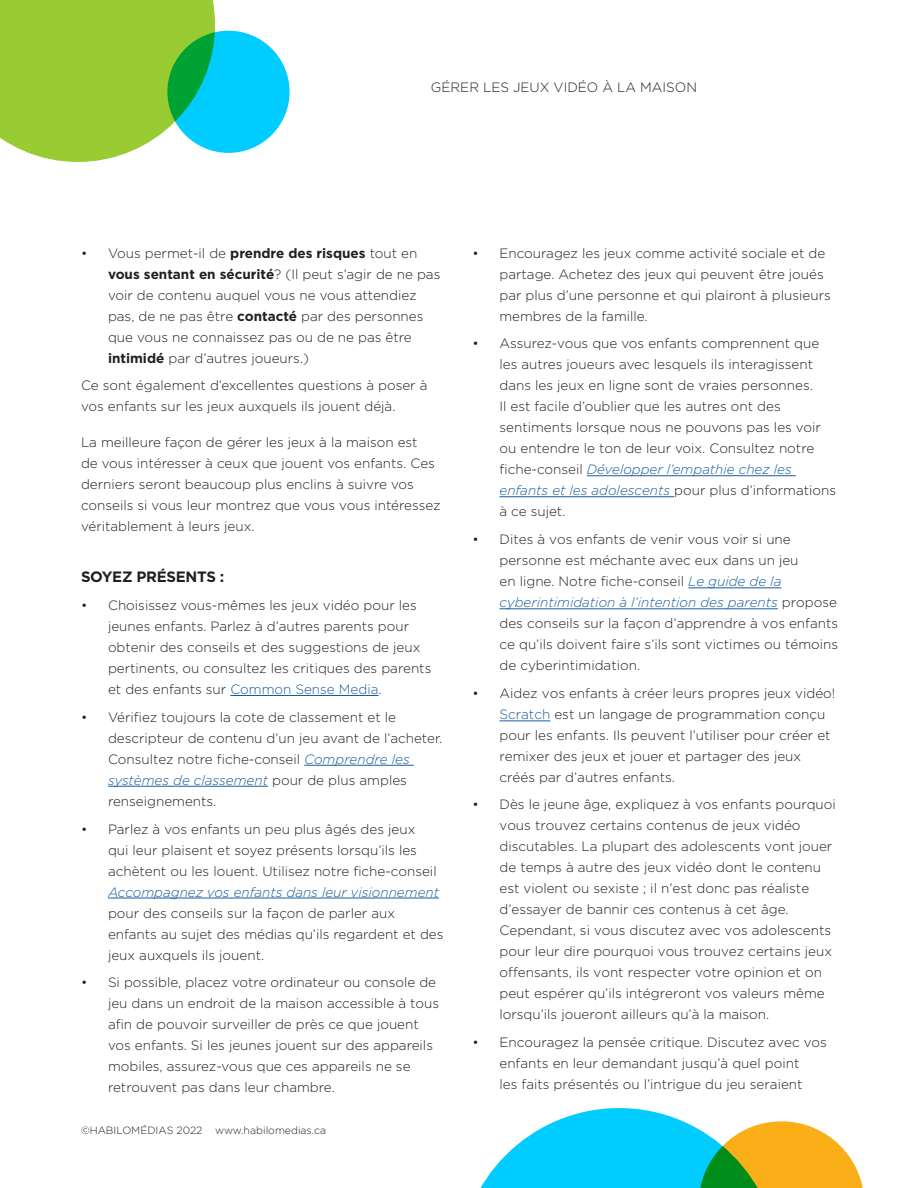
<style>
.page{position:relative;width:918px;height:1188px;background:#fff}
.page>*{position:absolute;margin:0;border:0;box-sizing:border-box;transform-origin:0 0}
.t1{font:700 15px "Gotham";letter-spacing:-.02em;color:#231f20}
.t2{font:300 13.5px/21px "Gotham";color:#231f20}
.t3{font:italic 300 13.5px "Gotham";color:#175d9e}
.t4{font:300 10.5px "Gotham";color:#231f20}
.s1{font-weight:700}
.s2{color:#175d9e}
.s3{font-style:italic;color:#175d9e}
</style>
<div class="page">
<hr style="left:230px;top:695px;width:148px;height:1px;background:#175d9e">
<hr style="left:304px;top:765px;width:110px;height:1px;background:#175d9e">
<hr style="left:108px;top:786px;width:160px;height:1px;background:#175d9e">
<hr style="left:108px;top:898px;width:331px;height:1px;background:#175d9e">
<hr style="left:587px;top:475px;width:209px;height:1px;background:#175d9e">
<hr style="left:500px;top:496px;width:174px;height:1px;background:#175d9e">
<svg style="left:0;top:0;width:215px;height:162px"></svg>
<svg style="left:167px;top:31px;width:123px;height:122px;fill:#0cf"></svg>
<svg style="left:480px;top:1108px;width:383px;height:80px"></svg>
<hr style="left:688px;top:588px;width:93px;height:1px;background:#175d9e">
<hr style="left:500px;top:608px;width:278px;height:1px;background:#175d9e">
<hr style="left:500px;top:721px;width:50px;height:1px;background:#175d9e">
<p class="t2" style="left:431px;top:76px;width:268px">GÉRER LES JEUX VIDÉO À LA MAISON</p>
<p class="t2" style="left:108px;top:242px;width:334px;text-indent:-27px">• Vous permet-il de <span class="s1">prendre des risques</span> tout en <span class="s1">vous sentant en sécurité</span>? (Il peut s’agir de ne pas voir de contenu auquel vous ne vous attendiez pas, de ne pas être <span class="s1">contacté</span> par des personnes que vous ne connaissez pas ou de ne pas être <span class="s1">intimidé</span> par d’autres joueurs.)</p>
<p class="t2" style="left:81px;top:375px;width:348px">Ce sont également d’excellentes questions à poser à vos enfants sur les jeux auxquels ils jouent déjà.</p>
<p class="t2" style="left:81px;top:432px;width:361px">La meilleure façon de gérer les jeux à la maison est<br>de vous intéresser à ceux que jouent vos enfants. Ces derniers seront beaucoup plus enclins à suivre vos conseils si vous leur montrez que vous vous intéressez véritablement à leurs jeux.</p>
<p class="t1" style="left:81px;top:567px;width:145px">SOYEZ PRÉSENTS :</p>
<p class="t2" style="left:108px;top:595px;width:325px;text-indent:-27px">• Choisissez vous-mêmes les jeux vidéo pour les jeunes enfants. Parlez à d’autres parents pour obtenir des conseils et des suggestions de jeux pertinents, ou consultez les critiques des parents et des enfants sur <span class="s2">Common Sense Media</span>.</p>
<p class="t2" style="left:108px;top:706px;width:336px;text-indent:-27px">• Vérifiez toujours la cote de classement et le descripteur de contenu d’un jeu avant de l’acheter.<br>Consultez notre fiche-conseil <span class="s3">Comprendre les systèmes de classement</span> pour de plus amples renseignements.</p>
<p class="t2" style="left:108px;top:818px;width:330px;text-indent:-27px">• Parlez à vos enfants un peu plus âgés des jeux qui leur plaisent et soyez présents lorsqu’ils les achètent ou les louent. Utilisez notre fiche-conseil</p>
<p class="t3" style="left:108px;top:883px;width:333px">Accompagnez vos enfants dans leur visionnement</p>
<p class="t2" style="left:108px;top:902px;width:337px">pour des conseils sur la façon de parler aux enfants au sujet des médias qu’ils regardent et des jeux auxquels ils jouent.</p>
<p class="t2" style="left:108px;top:972px;width:333px;text-indent:-27px">• Si possible, placez votre ordinateur ou console de jeu dans un endroit de la maison accessible à tous afin de pouvoir surveiller de près ce que jouent vos enfants. Si les jeunes jouent sur des appareils mobiles, assurez-vous que ces appareils ne se retrouvent pas dans leur chambre.</p>
<p class="t4" style="left:81px;top:1123px;width:247px">©HABILOMÉDIAS 2022 www.habilomedias.ca</p>
<p class="t2" style="left:500px;top:242px;width:333px;text-indent:-27px">• Encouragez les jeux comme activité sociale et de partage. Achetez des jeux qui peuvent être joués par plus d’une personne et qui plairont à plusieurs membres de la famille.</p>
<p class="t2" style="left:500px;top:333px;width:338px;text-indent:-27px">• Assurez-vous que vos enfants comprennent que les autres joueurs avec lesquels ils interagissent dans les jeux en ligne sont de vraies personnes.<br>Il est facile d’oublier que les autres ont des sentiments lorsque nous ne pouvons pas les voir ou entendre le ton de leur voix. Consultez notre fiche-conseil <span class="s3">Développer l’empathie chez les enfants et les adolescents</span> pour plus d’informations à ce sujet.</p>
<p class="t2" style="left:500px;top:528px;width:340px;text-indent:-27px">• Dites à vos enfants de venir vous voir si une personne est méchante avec eux dans un jeu<br>en ligne. Notre fiche-conseil <span class="s3">Le guide de la cyberintimidation à l’intention des parents</span> propose des conseils sur la façon d’apprendre à vos enfants ce qu’ils doivent faire s’ils sont victimes ou témoins de cyberintimidation.</p>
<p class="t2" style="left:500px;top:682px;width:337px;text-indent:-27px">• Aidez vos enfants à créer leurs propres jeux vidéo!<br><span class="s2">Scratch</span> est un langage de programmation conçu pour les enfants. Ils peuvent l’utiliser pour créer et remixer des jeux et jouer et partager des jeux créés par d’autres enfants.</p>
<p class="t2" style="left:500px;top:794px;width:338px;text-indent:-27px">• Dès le jeune âge, expliquez à vos enfants pourquoi vous trouvez certains contenus de jeux vidéo discutables. La plupart des adolescents vont jouer de temps à autre des jeux vidéo dont le contenu est violent ou sexiste ; il n’est donc pas réaliste d’essayer de bannir ces contenus à cet âge.<br>Cependant, si vous discutez avec vos adolescents pour leur dire pourquoi vous trouvez certains jeux offensants, ils vont respecter votre opinion et on peut espérer qu’ils intégreront vos valeurs même lorsqu’ils joueront ailleurs qu’à la maison.</p>
<p class="t2" style="left:472px;top:1031px;width:356px;text-align:center">• Encouragez la pensée critique. Discutez avec vos enfants en leur demandant jusqu’à quel point<br>les faits présentés ou l’intrigue du jeu seraient</p>
</div>
